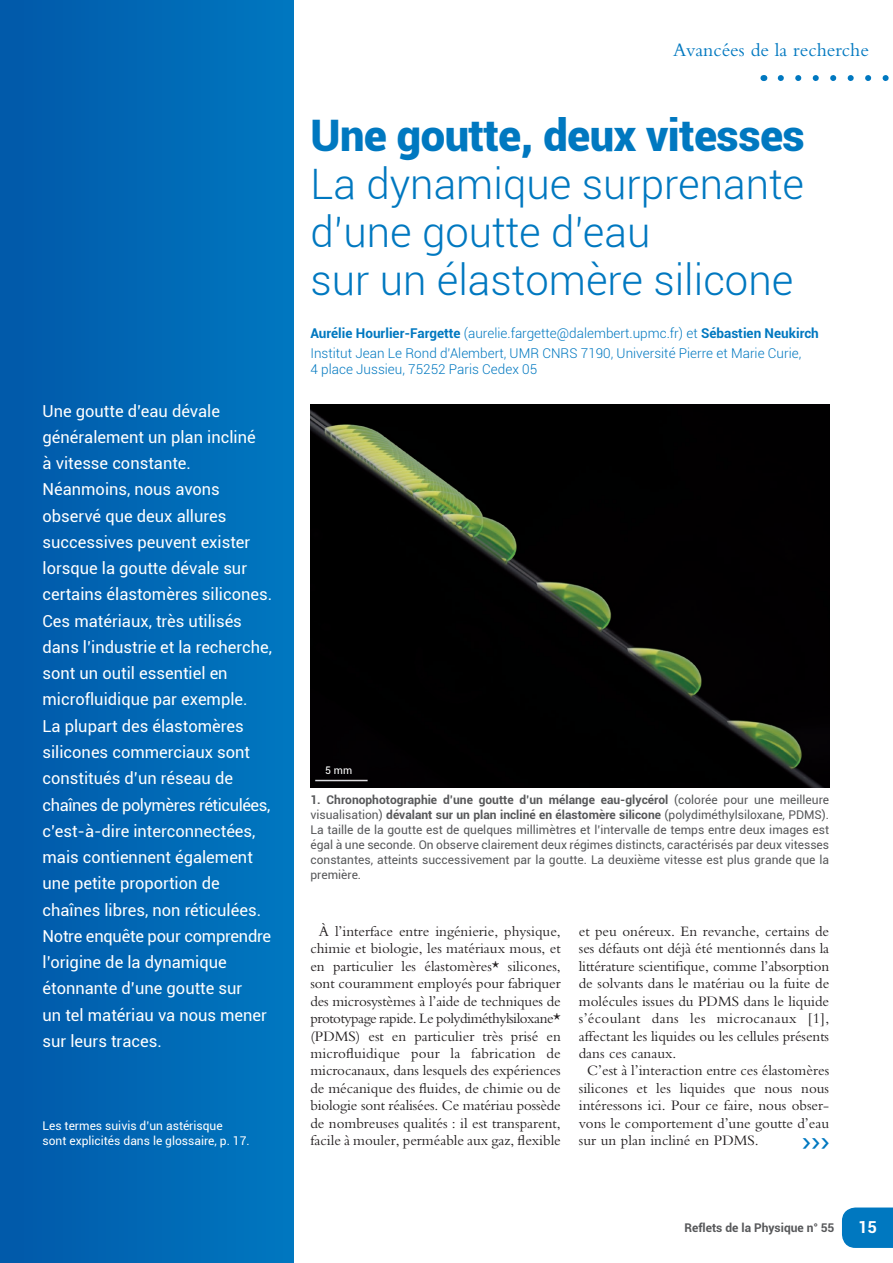
<style>
.page{position:relative;width:893px;height:1263px;background:#fff}
.page>*{position:absolute;margin:0;border:0;box-sizing:border-box;transform-origin:0 0}
.t1{font:900 43.5px "Roboto";letter-spacing:-.01em;color:#0078c0}
.t2{font:300 42px/48px "Roboto";color:#0078c0}
.t3{font:500 27px "Roxy";color:#0078c0}
.t4{font:19.5px "Bembo";color:#0078c0}
.t5{font:16.5px/26.2px "Roboto";color:#fff}
.t6{font:700 16.5px "Roboto";color:#fff}
.t7{font:15px/17.4px "Bembo";color:#231f20;text-align:center}
.t8{font:15px "Bembo";letter-spacing:.02em;color:#231f20}
.t9{font:300 13.5px/20.4px "Roboto";color:#0078c0}
.t10{font:12px/15px "Roboto";color:#57585a;text-align:justify}
.t11{font:12px/15px "Roboto";color:#fff}
.t12{font:700 12px "Roboto";color:#57585a}
.t13{font:10.5px "Roboto";color:#fff}
.s1{font-weight:700}
</style>
<div class="page">
<svg style="left:842px;top:1207px;width:51px;height:41px;background:#0c7ec3"></svg>
<svg style="left:781px;top:75px;width:108px;height:6px"></svg>
<div style="left:0;top:0;width:293px;height:1263px;background:linear-gradient(to right,#0158a9,#0077c0)"></div>
<img style="left:310px;top:404px;width:519px;height:384px">
<p class="t5" style="left:43px;top:397px;width:231px">Une goutte d’eau dévale généralement un plan incliné<br>à vitesse constante.<br>Néanmoins, nous avons observé que deux allures successives peuvent exister lorsque la goutte dévale sur certains élastomères silicones.<br>Ces matériaux, très utilisés dans l’industrie et la recherche, sont un outil essentiel en microfluidique par exemple.<br>La plupart des élastomères silicones commerciaux sont constitués d’un réseau de chaînes de polymères réticulées, c’est-à-dire interconnectées, mais contiennent également une petite proportion de chaînes libres, non réticulées.<br>Notre enquête pour comprendre l’origine de la dynamique étonnante d’une goutte sur<br>un tel matériau va nous mener sur leurs traces.</p>
<p class="t11" style="left:43px;top:1117px;width:209px">Les termes suivis d’un astérisque sont explicités dans le glossaire, p. 17.</p>
<h3 class="t4" style="left:673px;top:39px;width:197px">Avancées de la recherche</h3>
<h1 class="t1" style="left:310px;top:104px;width:496px">Une goutte, deux vitesses</h1>
<h2 class="t2" style="left:310px;top:158px;width:495px">La dynamique surprenante d’une goutte d’eau<br>sur un élastomère silicone</h2>
<p class="t9" style="left:310px;top:322px;width:510px"><span class="s1">Aurélie Hourlier-Fargette</span> (aurelie.fargette@dalembert.upmc.fr) et <span class="s1">Sébastien Neukirch<br></span>Institut Jean Le Rond d’Alembert, UMR CNRS 7190, Université Pierre et Marie Curie,</p>
<p class="t9" style="left:310px;top:359px;width:228px">4 place Jussieu, 75252 Paris Cedex 05</p>
<p class="t13" style="left:325px;top:763px;width:29px">5 mm</p>
<p class="t10" style="left:310px;top:792px;width:520px"><span class="s1">1. Chronophotographie d’une goutte d’un mélange eau-glycérol</span> (colorée pour une meilleure visualisation) <span class="s1">dévalant sur un plan incliné en élastomère silicone</span> (polydiméthylsiloxane, PDMS).<br>La taille de la goutte est de quelques millimètres et l’intervalle de temps entre deux images est égal à une seconde. On observe clairement deux régimes distincts, caractérisés par deux vitesses constantes, atteints successivement par la goutte. La deuxième vitesse est plus grande que la première.</p>
<p class="t7" style="left:310px;top:922px;width:252px">À l’interface entre ingénierie, physique, chimie et biologie, les matériaux mous, et en particulier les élastomères* silicones, sont couramment employés pour fabriquer des microsystèmes à l’aide de techniques de prototypage rapide. Le polydiméthylsiloxane* (PDMS) est en particulier très prisé en microfluidique pour la fabrication de microcanaux, dans lesquels des expériences de mécanique des fluides, de chimie ou de biologie sont réalisées. Ce matériau possède de nombreuses qualités : il est transparent, facile à mouler, perméable aux gaz, flexible</p>
<p class="t7" style="left:579px;top:922px;width:252px">et peu onéreux. En revanche, certains de</p>
<p class="t7" style="left:579px;top:940px;width:252px">ses défauts ont déjà été mentionnés dans la</p>
<p class="t7" style="left:579px;top:957px;width:252px">littérature scientifique, comme l’absorption</p>
<p class="t7" style="left:579px;top:974px;width:252px">de solvants dans le matériau ou la fuite de</p>
<p class="t7" style="left:579px;top:992px;width:252px">molécules issues du PDMS dans le liquide</p>
<p class="t8" style="left:579px;top:1010px;width:252px">s’écoulant dans les microcanaux [1],</p>
<p class="t7" style="left:579px;top:1027px;width:252px">affectant les liquides ou les cellules présents</p>
<p class="t7" style="left:579px;top:1044px;width:99px">dans ces canaux.</p>
<p class="t7" style="left:587px;top:1062px;width:243px">C’est à l’interaction entre ces élastomères</p>
<p class="t7" style="left:579px;top:1079px;width:252px">silicones et les liquides que nous nous</p>
<p class="t7" style="left:579px;top:1096px;width:252px">intéressons ici. Pour ce faire, nous obser-</p>
<p class="t7" style="left:579px;top:1114px;width:252px">vons le comportement d’une goutte d’eau</p>
<p class="t7" style="left:579px;top:1131px;width:182px">sur un plan incliné en PDMS.</p>
<h3 class="t3" style="left:802px;top:1127px;width:29px">&gt;&gt;&gt;</h3>
<p class="t12" style="left:684px;top:1219px;width:152px">Reflets de la Physique n° 55</p>
<p class="t6" style="left:858px;top:1215px;width:20px">15</p>
</div>
